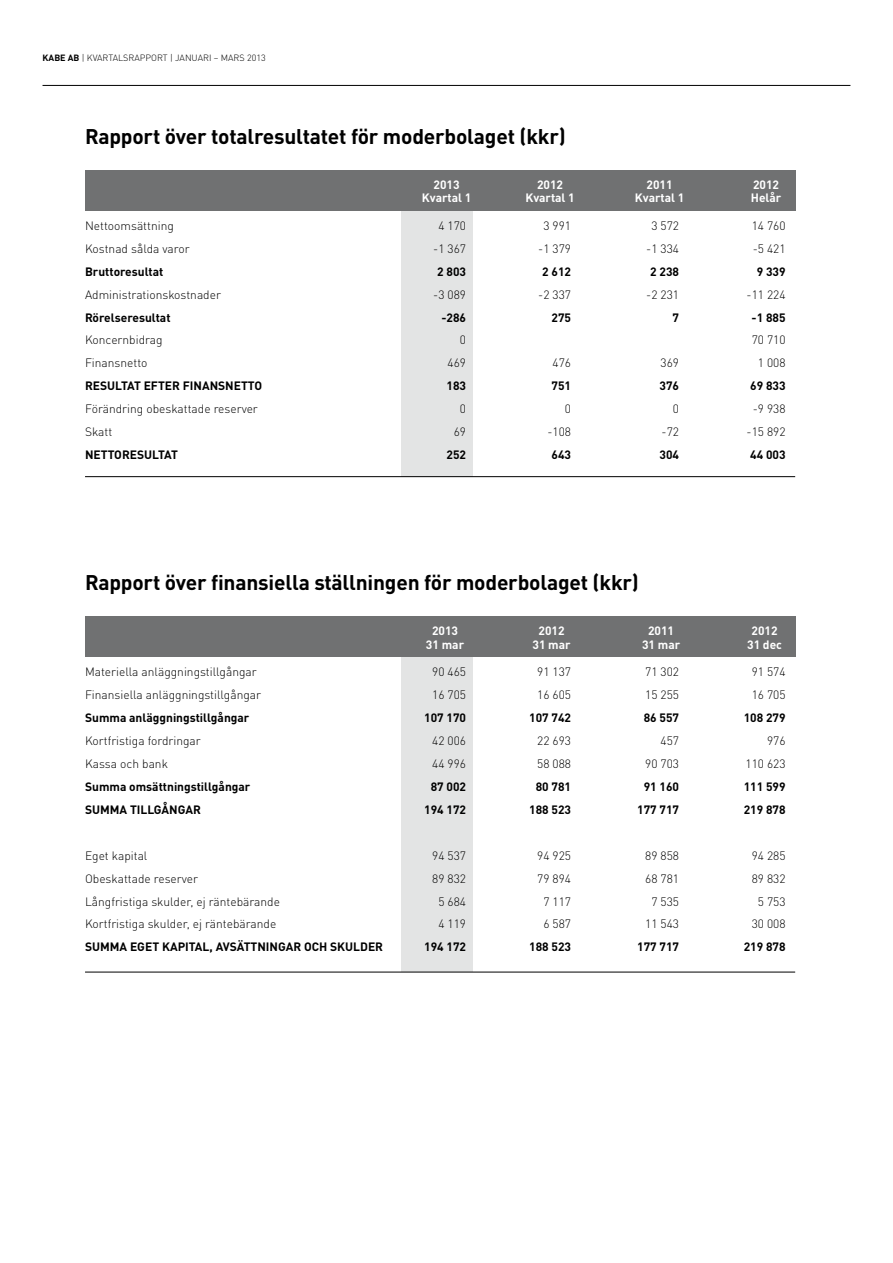
<style>
.page{position:relative;width:893px;height:1263px;background:#fff}
.page>*{position:absolute;margin:0;border:0;box-sizing:border-box;transform-origin:0 0}
.t1{font:700 21px "DINOT";letter-spacing:-.01em;color:#000}
.t2{font:300 12px "DINOT";color:#000}
.t3{font:700 12px "DINOT";color:#000}
.t4{font:700 12px "DINOT";color:#fff}
.t5{font:300 9px "DINOT";color:#000}
.s1{font-weight:700}
</style>
<div class="page">
<hr style="left:43px;top:85px;width:807px;height:1px;background:#000">
<div style="left:401px;top:170px;width:72px;height:306px;background:#e3e4e4"></div>
<div style="left:85px;top:170px;width:710px;height:40px;background:#707172"></div>
<hr style="left:85px;top:476px;width:710px;height:1px;background:#000">
<div style="left:401px;top:617px;width:72px;height:355px;background:#e3e4e4"></div>
<div style="left:85px;top:617px;width:710px;height:40px;background:#707172"></div>
<hr style="left:85px;top:972px;width:710px;height:1px;background:#000">
<p class="t5" style="left:43px;top:52px;width:225px"><span class="s1">KABE AB</span> | KVARTALSRAPPORT | JANUARI – MARS 2013</p>
<h1 class="t1" style="left:85px;top:122px;width:482px">Rapport över totalresultatet för moderbolaget (kkr)</h1>
<p class="t4" style="left:434px;top:176px;width:28px">2013</p>
<p class="t4" style="left:537px;top:176px;width:28px">2012</p>
<p class="t4" style="left:647px;top:176px;width:28px">2011</p>
<p class="t4" style="left:753px;top:176px;width:28px">2012</p>
<p class="t4" style="left:422px;top:190px;width:51px">Kvartal 1</p>
<p class="t4" style="left:525px;top:190px;width:51px">Kvartal 1</p>
<p class="t4" style="left:635px;top:190px;width:51px">Kvartal 1</p>
<p class="t4" style="left:751px;top:190px;width:32px">Helår</p>
<p class="t2" style="left:85px;top:218px;width:90px">Nettoomsättning</p>
<p class="t2" style="left:438px;top:218px;width:29px">4 170</p>
<p class="t2" style="left:543px;top:218px;width:29px">3 991</p>
<p class="t2" style="left:651px;top:218px;width:29px">3 572</p>
<p class="t2" style="left:752px;top:218px;width:35px">14 760</p>
<p class="t2" style="left:85px;top:241px;width:106px">Kostnad sålda varor</p>
<p class="t2" style="left:433px;top:241px;width:34px">-1 367</p>
<p class="t2" style="left:538px;top:241px;width:34px">-1 379</p>
<p class="t2" style="left:646px;top:241px;width:34px">-1 334</p>
<p class="t2" style="left:753px;top:241px;width:34px">-5 421</p>
<p class="t3" style="left:85px;top:264px;width:80px">Bruttoresultat</p>
<p class="t3" style="left:437px;top:264px;width:30px">2 803</p>
<p class="t3" style="left:542px;top:264px;width:30px">2 612</p>
<p class="t3" style="left:650px;top:264px;width:30px">2 238</p>
<p class="t3" style="left:757px;top:264px;width:30px">9 339</p>
<p class="t2" style="left:85px;top:287px;width:137px">Administrationskostnader</p>
<p class="t2" style="left:433px;top:287px;width:34px">-3 089</p>
<p class="t2" style="left:538px;top:287px;width:34px">-2 337</p>
<p class="t2" style="left:646px;top:287px;width:34px">-2 231</p>
<p class="t2" style="left:747px;top:287px;width:41px">-11 224</p>
<p class="t3" style="left:85px;top:309px;width:87px">Rörelseresultat</p>
<p class="t3" style="left:441px;top:309px;width:26px">-286</p>
<p class="t3" style="left:551px;top:309px;width:21px">275</p>
<p class="t3" style="left:673px;top:309px;width:8px">7</p>
<p class="t3" style="left:752px;top:309px;width:35px">-1 885</p>
<p class="t2" style="left:85px;top:333px;width:79px">Koncernbidrag</p>
<p class="t2" style="left:460px;top:333px;width:8px">0</p>
<p class="t2" style="left:752px;top:333px;width:35px">70 710</p>
<p class="t2" style="left:85px;top:356px;width:64px">Finansnetto</p>
<p class="t2" style="left:448px;top:356px;width:20px">469</p>
<p class="t2" style="left:553px;top:356px;width:20px">476</p>
<p class="t2" style="left:661px;top:356px;width:20px">369</p>
<p class="t2" style="left:758px;top:356px;width:29px">1 008</p>
<p class="t3" style="left:85px;top:378px;width:179px">RESULTAT EFTER FINANSNETTO</p>
<p class="t3" style="left:446px;top:378px;width:21px">183</p>
<p class="t3" style="left:551px;top:378px;width:21px">751</p>
<p class="t3" style="left:659px;top:378px;width:21px">376</p>
<p class="t3" style="left:750px;top:378px;width:37px">69 833</p>
<p class="t2" style="left:85px;top:401px;width:174px">Förändring obeskattade reserver</p>
<p class="t2" style="left:460px;top:401px;width:8px">0</p>
<p class="t2" style="left:565px;top:401px;width:8px">0</p>
<p class="t2" style="left:673px;top:401px;width:8px">0</p>
<p class="t2" style="left:753px;top:401px;width:34px">-9 938</p>
<p class="t2" style="left:85px;top:424px;width:29px">Skatt</p>
<p class="t2" style="left:454px;top:424px;width:14px">69</p>
<p class="t2" style="left:547px;top:424px;width:25px">-108</p>
<p class="t2" style="left:662px;top:424px;width:19px">-72</p>
<p class="t2" style="left:747px;top:424px;width:41px">-15 892</p>
<p class="t3" style="left:85px;top:447px;width:94px">NETTORESULTAT</p>
<p class="t3" style="left:446px;top:447px;width:21px">252</p>
<p class="t3" style="left:551px;top:447px;width:21px">643</p>
<p class="t3" style="left:659px;top:447px;width:21px">304</p>
<p class="t3" style="left:750px;top:447px;width:37px">44 003</p>
<h1 class="t1" style="left:85px;top:569px;width:555px">Rapport över finansiella ställningen för moderbolaget (kkr)</h1>
<p class="t4" style="left:432px;top:623px;width:28px">2013</p>
<p class="t4" style="left:539px;top:623px;width:28px">2012</p>
<p class="t4" style="left:648px;top:623px;width:28px">2011</p>
<p class="t4" style="left:752px;top:623px;width:28px">2012</p>
<p class="t4" style="left:426px;top:636px;width:40px">31 mar</p>
<p class="t4" style="left:532px;top:636px;width:40px">31 mar</p>
<p class="t4" style="left:642px;top:636px;width:40px">31 mar</p>
<p class="t4" style="left:747px;top:636px;width:36px">31 dec</p>
<p class="t2" style="left:85px;top:665px;width:173px">Materiella anläggningstillgångar</p>
<p class="t2" style="left:432px;top:665px;width:35px">90 465</p>
<p class="t2" style="left:537px;top:665px;width:35px">91 137</p>
<p class="t2" style="left:645px;top:665px;width:35px">71 302</p>
<p class="t2" style="left:752px;top:665px;width:35px">91 574</p>
<p class="t2" style="left:85px;top:688px;width:178px">Finansiella anläggningstillgångar</p>
<p class="t2" style="left:432px;top:688px;width:35px">16 705</p>
<p class="t2" style="left:537px;top:688px;width:35px">16 605</p>
<p class="t2" style="left:645px;top:688px;width:35px">15 255</p>
<p class="t2" style="left:752px;top:688px;width:35px">16 705</p>
<p class="t3" style="left:85px;top:710px;width:166px">Summa anläggningstillgångar</p>
<p class="t3" style="left:424px;top:710px;width:43px">107 170</p>
<p class="t3" style="left:529px;top:710px;width:43px">107 742</p>
<p class="t3" style="left:644px;top:710px;width:37px">86 557</p>
<p class="t3" style="left:744px;top:710px;width:43px">108 279</p>
<p class="t2" style="left:85px;top:733px;width:117px">Kortfristiga fordringar</p>
<p class="t2" style="left:432px;top:733px;width:35px">42 006</p>
<p class="t2" style="left:537px;top:733px;width:35px">22 693</p>
<p class="t2" style="left:661px;top:733px;width:20px">457</p>
<p class="t2" style="left:767px;top:733px;width:20px">976</p>
<p class="t2" style="left:85px;top:756px;width:84px">Kassa och bank</p>
<p class="t2" style="left:432px;top:756px;width:35px">44 996</p>
<p class="t2" style="left:537px;top:756px;width:35px">58 088</p>
<p class="t2" style="left:645px;top:756px;width:35px">90 703</p>
<p class="t2" style="left:745px;top:756px;width:42px">110 623</p>
<p class="t3" style="left:85px;top:779px;width:167px">Summa omsättningstillgångar</p>
<p class="t3" style="left:431px;top:779px;width:37px">87 002</p>
<p class="t3" style="left:536px;top:779px;width:37px">80 781</p>
<p class="t3" style="left:644px;top:779px;width:37px">91 160</p>
<p class="t3" style="left:744px;top:779px;width:43px">111 599</p>
<p class="t3" style="left:85px;top:802px;width:117px">SUMMA TILLGÅNGAR</p>
<p class="t3" style="left:424px;top:802px;width:43px">194 172</p>
<p class="t3" style="left:529px;top:802px;width:43px">188 523</p>
<p class="t3" style="left:637px;top:802px;width:43px">177 717</p>
<p class="t3" style="left:744px;top:802px;width:43px">219 878</p>
<p class="t2" style="left:85px;top:848px;width:64px">Eget kapital</p>
<p class="t2" style="left:432px;top:848px;width:35px">94 537</p>
<p class="t2" style="left:537px;top:848px;width:35px">94 925</p>
<p class="t2" style="left:645px;top:848px;width:35px">89 858</p>
<p class="t2" style="left:752px;top:848px;width:35px">94 285</p>
<p class="t2" style="left:85px;top:871px;width:115px">Obeskattade reserver</p>
<p class="t2" style="left:432px;top:871px;width:35px">89 832</p>
<p class="t2" style="left:537px;top:871px;width:35px">79 894</p>
<p class="t2" style="left:645px;top:871px;width:35px">68 781</p>
<p class="t2" style="left:752px;top:871px;width:35px">89 832</p>
<p class="t2" style="left:85px;top:894px;width:196px">Långfristiga skulder, ej räntebärande</p>
<p class="t2" style="left:438px;top:894px;width:29px">5 684</p>
<p class="t2" style="left:543px;top:894px;width:29px">7 117</p>
<p class="t2" style="left:651px;top:894px;width:29px">7 535</p>
<p class="t2" style="left:758px;top:894px;width:29px">5 753</p>
<p class="t2" style="left:85px;top:917px;width:193px">Kortfristiga skulder, ej räntebärande</p>
<p class="t2" style="left:438px;top:917px;width:29px">4 119</p>
<p class="t2" style="left:543px;top:917px;width:29px">6 587</p>
<p class="t2" style="left:645px;top:917px;width:35px">11 543</p>
<p class="t2" style="left:752px;top:917px;width:35px">30 008</p>
<p class="t3" style="left:85px;top:939px;width:300px">SUMMA EGET KAPITAL, AVSÄTTNINGAR OCH SKULDER</p>
<p class="t3" style="left:424px;top:939px;width:43px">194 172</p>
<p class="t3" style="left:529px;top:939px;width:43px">188 523</p>
<p class="t3" style="left:637px;top:939px;width:43px">177 717</p>
<p class="t3" style="left:744px;top:939px;width:43px">219 878</p>
</div>
